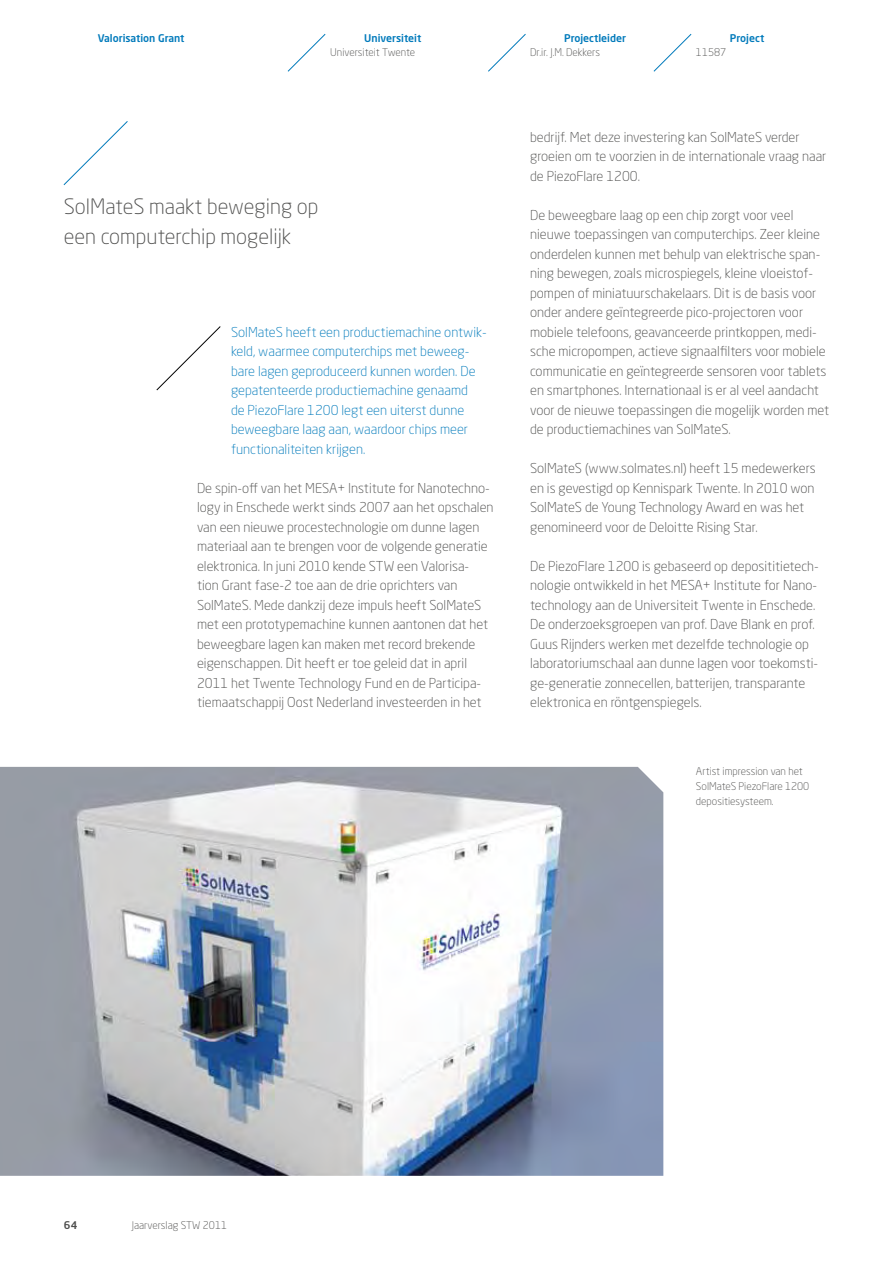
<style>
.page{position:relative;width:893px;height:1263px;background:#fff}
.page>*{position:absolute;margin:0;border:0;box-sizing:border-box;transform-origin:0 0}
.t1{font:300 21px/30px "Neo Sans Std";color:#4e4e4d}
.t2{font:300 13.5px/19.5px "Neo Sans Std";color:#4e4e4d}
.t3{font:300 13.5px/19.5px "Neo Sans Std";color:#007abb}
.t4{font:300 10.5px/15px "Neo Sans Std";color:#4e4e4d}
.t5{font:500 10.5px "Neo Sans Std";color:#007abb}
.t6{font:500 10.5px "Neo Sans Std";color:#4e4e4d}
</style>
<div class="page">
<img style="left:0;top:767px;width:663px;height:409px">
<svg style="left:63px;top:121px;width:65px;height:64px"></svg>
<svg style="left:287px;top:34px;width:39px;height:38px"></svg>
<svg style="left:488px;top:34px;width:38px;height:38px"></svg>
<svg style="left:653px;top:34px;width:39px;height:38px"></svg>
<svg style="left:156px;top:326px;width:65px;height:65px"></svg>
<p class="t5" style="left:98px;top:32px;width:88px">Valorisation Grant</p>
<p class="t5" style="left:564px;top:32px;width:63px">Projectleider</p>
<p class="t4" style="left:530px;top:44px;width:72px">Dr.ir. J.M. Dekkers</p>
<p class="t5" style="left:364px;top:32px;width:59px">Universiteit</p>
<p class="t4" style="left:330px;top:44px;width:86px">Universiteit Twente</p>
<p class="t5" style="left:730px;top:32px;width:36px">Project</p>
<p class="t4" style="left:696px;top:44px;width:32px">11587</p>
<h1 class="t1" style="left:64px;top:191px;width:256px">SolMateS maakt beweging op een computerchip mogelijk</h1>
<p class="t3" style="left:231px;top:322px;width:257px">SolMateS heeft een productiemachine ontwik&shy;keld, waarmee computerchips met beweeg&shy;bare lagen geproduceerd kunnen worden. De gepatenteerde productiemachine genaamd<br>de PiezoFlare 1200 legt een uiterst dunne beweegbare laag aan, waardoor chips meer functionaliteiten krijgen.</p>
<p class="t2" style="left:197px;top:478px;width:298px">De spin-off van het MESA+ Institute for Nanotechno&shy;logy in Enschede werkt sinds 2007 aan het opschalen van een nieuwe procestechnologie om dunne lagen materiaal aan te brengen voor de volgende generatie elektronica. In juni 2010 kende STW een Valorisa&shy;tion Grant fase-2 toe aan de drie oprichters van SolMateS. Mede dankzij deze impuls heeft SolMateS met een prototypemachine kunnen aantonen dat het beweegbare lagen kan maken met record brekende eigenschappen. Dit heeft er toe geleid dat in april 2011 het Twente Technology Fund en de Participa&shy;tiemaatschappij Oost Nederland investeerden in het</p>
<p class="t2" style="left:530px;top:127px;width:298px">bedrijf. Met deze investering kan SolMateS verder groeien om te voorzien in de internationale vraag naar de PiezoFlare 1200.</p>
<p class="t2" style="left:530px;top:205px;width:301px">De beweegbare laag op een chip zorgt voor veel nieuwe toepassingen van computerchips. Zeer kleine onderdelen kunnen met behulp van elektrische span&shy;ning bewegen, zoals microspiegels, kleine vloeistof&shy;pompen of miniatuurschakelaars. Dit is de basis voor onder andere geïntegreerde pico-projectoren voor mobiele telefoons, geavanceerde printkoppen, medi&shy;sche micropompen, actieve signaalfilters voor mobiele communicatie en geïntegreerde sensoren voor tablets en smartphones. Internationaal is er al veel aandacht voor de nieuwe toepassingen die mogelijk worden met de productiemachines van SolMateS.</p>
<p class="t2" style="left:530px;top:458px;width:287px">SolMateS (www.solmates.nl) heeft 15 medewerkers en is gevestigd op Kennispark Twente. In 2010 won SolMateS de Young Technology Award en was het genomineerd voor de Deloitte Rising Star.</p>
<p class="t2" style="left:530px;top:556px;width:290px">De PiezoFlare 1200 is gebaseerd op deposititietech&shy;nologie ontwikkeld in het MESA+ Institute for Nano&shy;technology aan de Universiteit Twente in Enschede.<br>De onderzoeksgroepen van prof. Dave Blank en prof.<br>Guus Rijnders werken met dezelfde technologie op laboratoriumschaal aan dunne lagen voor toekomsti&shy;ge-generatie zonnecellen, batterijen, transparante elektronica en röntgenspiegels.</p>
<p class="t4" style="left:696px;top:763px;width:115px">Artist impression van het<br>SolMateS PiezoFlare 1200 depositiesysteem.</p>
<p class="t6" style="left:64px;top:1218px;width:15px">64</p>
<p class="t4" style="left:132px;top:1217px;width:97px">Jaarverslag STW 2011</p>
</div>
